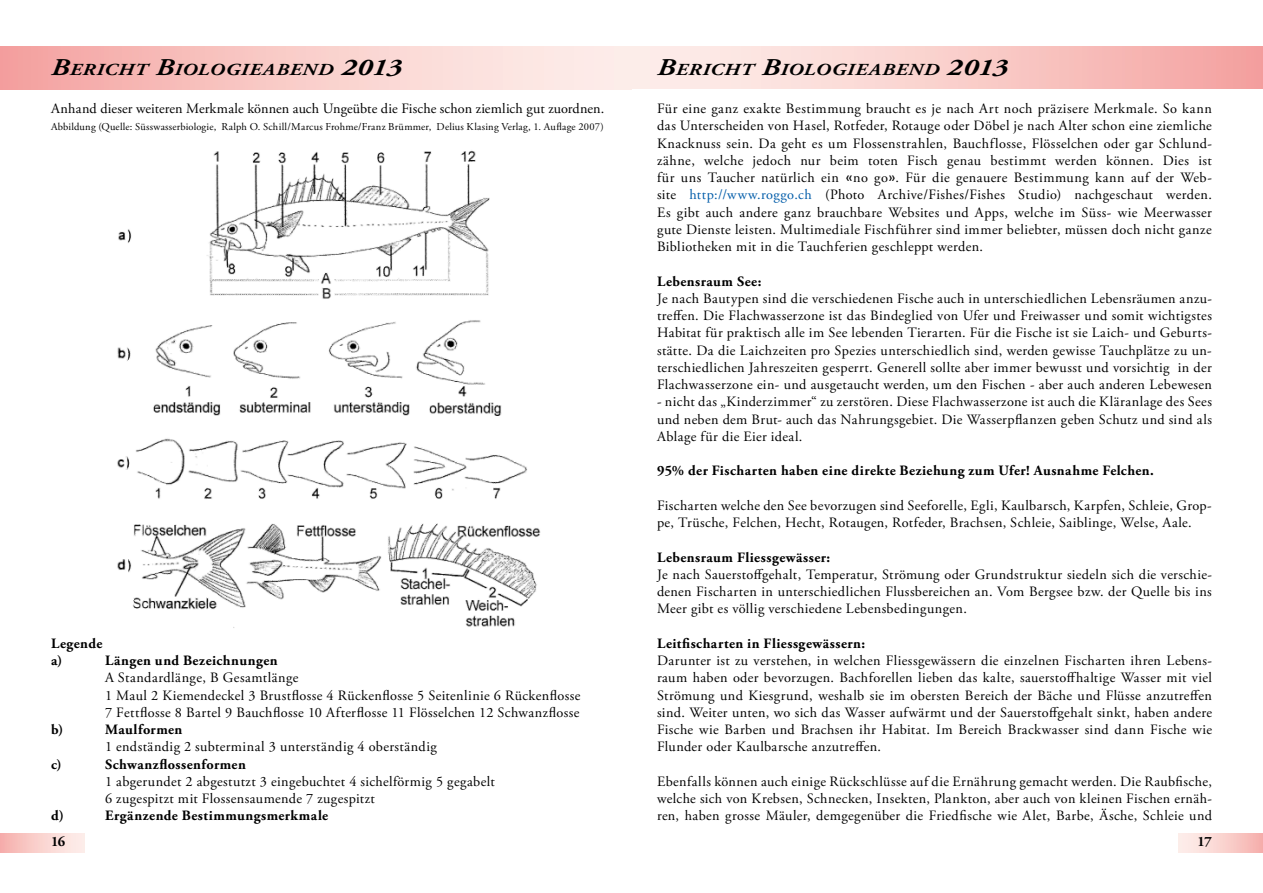
<style>
.page{position:relative;width:1263px;height:893px;background:#fff}
.page>*{position:absolute;margin:0;border:0;box-sizing:border-box;transform-origin:0 0}
.t1{font:italic 700 16.8px "Adobe Garamond Pro";letter-spacing:.035em;color:#000;scale:1.2 1}
.t2{font:14.25px/17.2px "Adobe Garamond Pro";letter-spacing:.025em;color:#000;text-align:justify}
.t3{font:700 14.25px/17.2px "Adobe Garamond Pro";letter-spacing:.03em;color:#000}
.t4{font:14.25px "Adobe Garamond Pro";color:#000}
.t5{font:10.5px "Adobe Garamond Pro";letter-spacing:.02em;color:#000}
.s1{font-size:24px}
.s2{font-family:"Univers"}
.s3{color:#005ca9}
</style>
<div class="page">
<img style="left:117px;top:150px;width:385px;height:266px">
<img style="left:117px;top:438px;width:424px;height:190px">
<div style="left:631px;top:46px;width:632px;height:43px;background:linear-gradient(to right,#fef5f1,#f4a5a2)"></div>
<div style="left:0;top:834px;width:84px;height:18px;background:linear-gradient(to right,#f6b1ae,#fef1ee)"></div>
<div style="left:1179px;top:834px;width:84px;height:18px;background:linear-gradient(to right,#fef3ef,#f6b2af)"></div>
<div style="left:0;top:46px;width:631px;height:43px;background:linear-gradient(to right,#f4a4a2,#fef4f0)"></div>
<p class="t1" style="left:51px;top:63px;width:294px"><span class="s1">B</span>ERICHT <span class="s1">B</span>IOLOGIEABEND <span class="s1">2013</span></p>
<p class="t1" style="left:657px;top:63px;width:294px"><span class="s1">B</span>ERICHT <span class="s1">B</span>IOLOGIEABEND <span class="s1">2013</span></p>
<p class="t4" style="left:51px;top:103px;width:555px">Anhand dieser weiteren Merkmale können auch Ungeübte die Fische schon ziemlich gut zuordnen.</p>
<p class="t5" style="left:51px;top:123px;width:554px">Abbildung (Quelle: Süsswasserbiologie, Ralph O. Schill/Marcus Frohme/Franz Brümmer, Delius Klasing Verlag, 1. Auflage 2007)</p>
<p class="t3" style="left:51px;top:636px;width:53px">Legende a)</p>
<p class="t3" style="left:105px;top:653px;width:174px">Längen und Bezeichnungen</p>
<p class="t2" style="left:105px;top:670px;width:477px;text-align:left">A Standardlänge, B Gesamtlänge<br>1 Maul 2 Kiemendeckel 3 Brustflosse 4 Rückenflosse 5 Seitenlinie 6 Rückenflosse<br>7 Fettflosse 8 Bartel 9 Bauchflosse 10 Afterflosse 11 Flösselchen 12 Schwanzflosse</p>
<p class="t3" style="left:51px;top:722px;width:14px">b)</p>
<p class="t3" style="left:105px;top:722px;width:79px">Maulformen</p>
<p class="t2" style="left:105px;top:739px;width:333px">1 endständig 2 subterminal 3 unterständig 4 oberständig</p>
<p class="t3" style="left:51px;top:757px;width:12px">c)</p>
<p class="t3" style="left:105px;top:757px;width:142px">Schwanzflossenformen</p>
<p class="t2" style="left:105px;top:774px;width:391px">1 abgerundet 2 abgestutzt 3 eingebuchtet 4 sichelförmig 5 gegabelt<br>6 zugespitzt mit Flossensaumende 7 zugespitzt</p>
<p class="t3" style="left:51px;top:808px;width:14px">d)</p>
<p class="t3" style="left:105px;top:808px;width:225px">Ergänzende Bestimmungsmerkmale</p>
<p class="t2" style="left:657px;top:101px;width:556px">Für eine ganz exakte Bestimmung braucht es je nach Art noch präzisere Merkmale. So kann das Unterscheiden von Hasel, Rotfeder, Rotauge oder Döbel je nach Alter schon eine ziemliche Knacknuss sein. Da geht es um Flossenstrahlen, Bauchflosse, Flösselchen oder gar Schlund&shy;zähne, welche jedoch nur beim toten Fisch genau bestimmt werden können. Dies ist für uns Taucher natürlich ein <span class="s2">«</span>no go<span class="s2">»</span>. Für die genauere Bestimmung kann auf der Web&shy;site <span class="s3">http://www.roggo.ch</span> (Photo Archive/Fishes/Fishes Studio) nachgeschaut werden.<br>Es gibt auch andere ganz brauchbare Websites und Apps, welche im Süss- wie Meerwasser gute Dienste leisten. Multimediale Fischführer sind immer beliebter, müssen doch nicht ganze Bibliotheken mit in die Tauchferien geschleppt werden.</p>
<p class="t3" style="left:657px;top:274px;width:106px">Lebensraum See:</p>
<p class="t2" style="left:657px;top:291px;width:556px">Je nach Bautypen sind die verschiedenen Fische auch in unterschiedlichen Lebensräumen anzu&shy;treffen. Die Flachwasserzone ist das Bindeglied von Ufer und Freiwasser und somit wichtigstes Habitat für praktisch alle im See lebenden Tierarten. Für die Fische ist sie Laich- und Geburts&shy;stätte. Da die Laichzeiten pro Spezies unterschiedlich sind, werden gewisse Tauchplätze zu un&shy;terschiedlichen Jahreszeiten gesperrt. Generell sollte aber immer bewusst und vorsichtig in der Flachwasserzone ein- und ausgetaucht werden, um den Fischen - aber auch anderen Lebewesen</p>
<p class="t2" style="left:657px;top:394px;width:556px">- nicht das „Kinderzimmer“ zu zerstören. Diese Flachwasserzone ist auch die Kläranlage des Sees und neben dem Brut- auch das Nahrungsgebiet. Die Wasserpflanzen geben Schutz und sind als Ablage für die Eier ideal.</p>
<p class="t3" style="left:657px;top:463px;width:498px">95% der Fischarten haben eine direkte Beziehung zum Ufer! Ausnahme Felchen.</p>
<p class="t2" style="left:657px;top:498px;width:556px">Fischarten welche den See bevorzugen sind Seeforelle, Egli, Kaulbarsch, Karpfen, Schleie, Grop&shy;pe, Trüsche, Felchen, Hecht, Rotaugen, Rotfeder, Brachsen, Schleie, Saiblinge, Welse, Aale.</p>
<p class="t3" style="left:657px;top:550px;width:175px">Lebensraum Fliessgewässer:</p>
<p class="t2" style="left:657px;top:567px;width:556px">Je nach Sauerstoffgehalt, Temperatur, Strömung oder Grundstruktur siedeln sich die verschie&shy;denen Fischarten in unterschiedlichen Flussbereichen an. Vom Bergsee bzw. der Quelle bis ins Meer gibt es völlig verschiedene Lebensbedingungen.</p>
<p class="t3" style="left:657px;top:636px;width:210px">Leitfischarten in Fliessgewässern:</p>
<p class="t2" style="left:657px;top:653px;width:556px">Darunter ist zu verstehen, in welchen Fliessgewässern die einzelnen Fischarten ihren Lebens&shy;raum haben oder bevorzugen. Bachforellen lieben das kalte, sauerstoffhaltige Wasser mit viel Strömung und Kiesgrund, weshalb sie im obersten Bereich der Bäche und Flüsse anzutreffen sind. Weiter unten, wo sich das Wasser aufwärmt und der Sauerstoffgehalt sinkt, haben andere Fische wie Barben und Brachsen ihr Habitat. Im Bereich Brackwasser sind dann Fische wie Flunder oder Kaulbarsche anzutreffen.</p>
<p class="t2" style="left:657px;top:774px;width:557px">Ebenfalls können auch einige Rückschlüsse auf die Ernährung gemacht werden. Die Raubfische, welche sich von Krebsen, Schnecken, Insekten, Plankton, aber auch von kleinen Fischen ernäh&shy;ren, haben grosse Mäuler, demgegenüber die Friedfische wie Alet, Barbe, Äsche, Schleie und</p>
<p class="t3" style="left:51px;top:834px;width:16px">16</p>
<p class="t3" style="left:1197px;top:834px;width:16px">17</p>
</div>
